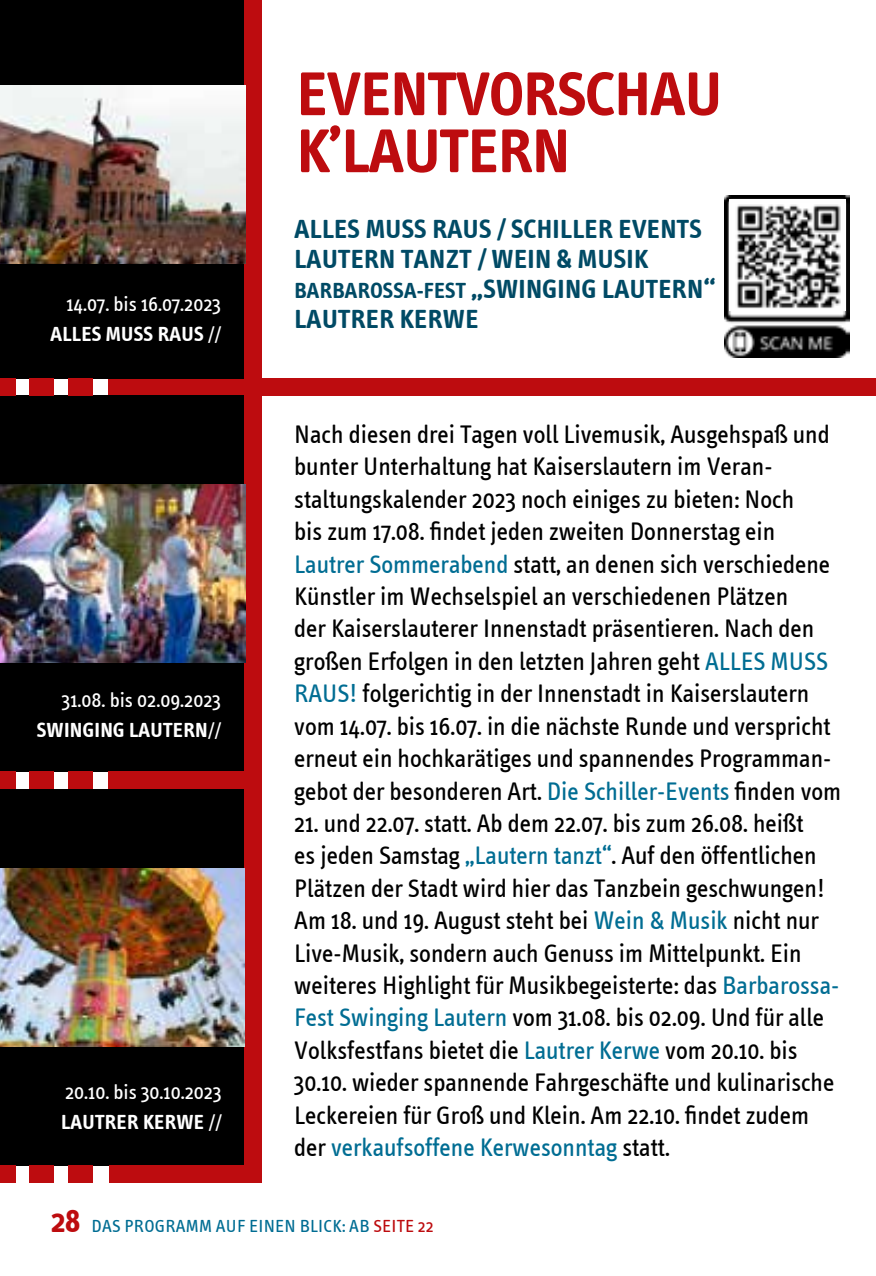
<style>
.page{position:relative;width:876px;height:1276px;background:#fff}
.page>*{position:absolute;margin:0;border:0;box-sizing:border-box;transform-origin:0 0}
.t1{font:700 63px/57px "Info Text";letter-spacing:-.005em;color:#bd0c0f}
.t2{font:700 27px/30px "Info Text";letter-spacing:.015em;color:#004a65}
.t3{font:26.1px/32.4px "Info Text";color:#000}
.t4{font:21px/30px "Info Text";color:#fff;text-align:right}
.t5{font:18px "Info Text";letter-spacing:.015em;color:#006d93}
.s1{font-weight:700}
.s2{font-size:22.5px}
.s3{color:#006d93}
.s4{font-weight:700;font-size:33px;color:#bd0c0f}
.s5{color:#bd0c0f}
</style>
<div class="page">
<div style="left:109px;top:378px;width:767px;height:17px;background:#bd0c0f"></div>
<div style="left:0;top:0;width:244px;height:378px;background:#000"></div>
<div style="left:0;top:395px;width:244px;height:377px;background:#000"></div>
<div style="left:0;top:789px;width:244px;height:376px;background:#000"></div>
<div style="left:244px;top:0;width:17px;height:1174px;background:#bd0c0f"></div>
<div style="left:68px;top:378px;width:24px;height:17px;background:#bd0c0f"></div>
<div style="left:30px;top:378px;width:24px;height:17px;background:#bd0c0f"></div>
<div style="left:0;top:378px;width:16px;height:17px;background:#bd0c0f"></div>
<div style="left:109px;top:772px;width:144px;height:17px;background:#bd0c0f"></div>
<div style="left:68px;top:772px;width:24px;height:17px;background:#bd0c0f"></div>
<div style="left:30px;top:772px;width:24px;height:17px;background:#bd0c0f"></div>
<div style="left:0;top:772px;width:16px;height:17px;background:#bd0c0f"></div>
<div style="left:109px;top:1165px;width:152px;height:17px;background:#bd0c0f"></div>
<div style="left:68px;top:1165px;width:24px;height:17px;background:#bd0c0f"></div>
<div style="left:30px;top:1165px;width:24px;height:17px;background:#bd0c0f"></div>
<div style="left:0;top:1165px;width:16px;height:17px;background:#bd0c0f"></div>
<img style="left:0;top:85px;width:246px;height:179px">
<img style="left:0;top:484px;width:246px;height:179px">
<img style="left:0;top:868px;width:244px;height:178px">
<img style="left:724px;top:195px;width:126px;height:162px">
<img style="left:729px;top:199px;width:116px;height:111px">
<p class="t4" style="left:50px;top:289px;width:172px">14.07. bis 16.07.2023<br><span class="s1">ALLES MUSS RAUS</span> //</p>
<p class="t4" style="left:37px;top:685px;width:186px">31.08. bis 02.09.2023<br><span class="s1">SWINGING LAUTERN</span>//</p>
<p class="t4" style="left:61px;top:1077px;width:162px;text-align:left">20.10. bis 30.10.2023<br><span class="s1">LAUTRER KERWE</span> //</p>
<h1 class="t1" style="left:297px;top:66px;width:426px">EVENTVORSCHAU<br>K’LAUTERN</h1>
<p class="t2" style="left:294px;top:214px;width:422px">ALLES MUSS RAUS / SCHILLER EVENTS<br>LAUTERN TANZT / WEIN &amp; MUSIK<br><span class="s2">BARBAROSSA-FEST</span> „SWINGING LAUTERN“<br>LAUTRER KERWE</p>
<p class="t3" style="left:294px;top:418px;width:549px">Nach diesen drei Tagen voll Livemusik, Ausgehspaß und bunter Unterhaltung hat Kaiserslautern im Veran&shy;staltungskalender 2023 noch einiges zu bieten: Noch<br>bis zum 17.08. findet jeden zweiten Donnerstag ein <span class="s3">Lautrer Sommerabend</span> statt, an denen sich verschiedene Künstler im Wechselspiel an verschiedenen Plätzen<br>der Kaiserslauterer Innenstadt präsentieren. Nach den großen Erfolgen in den letzten Jahren geht <span class="s3">ALLES MUSS RAUS!</span> folgerichtig in der Innenstadt in Kaiserslautern vom 14.07. bis 16.07. in die nächste Runde und verspricht erneut ein hochkarätiges und spannendes Programman&shy;gebot der besonderen Art. <span class="s3">Die Schiller-Events</span> finden vom</p>
<p class="t3" style="left:294px;top:807px;width:546px">21. und 22.07. statt. Ab dem 22.07. bis zum 26.08. heißt<br>es jeden Samstag <span class="s3">„Lautern tanzt“</span>. Auf den öffentlichen Plätzen der Stadt wird hier das Tanzbein geschwungen!<br>Am 18. und 19. August steht bei <span class="s3">Wein &amp; Musik</span> nicht nur Live-Musik, sondern auch Genuss im Mittelpunkt. Ein weiteres Highlight für Musikbegeisterte: das <span class="s3">Barbarossa-Fest Swinging Lautern</span> vom 31.08. bis 02.09. Und für alle Volksfestfans bietet die <span class="s3">Lautrer Kerwe</span> vom 20.10. bis 30.10. wieder spannende Fahrgeschäfte und kulinarische Leckereien für Groß und Klein. Am 22.10. findet zudem der <span class="s3">verkaufsoffene Kerwesonntag</span> statt.</p>
<p class="t5" style="left:51px;top:1215px;width:384px"><span class="s4">28</span> DAS PROGRAMM AUF EINEN BLICK: AB <span class="s5">SEITE 22</span></p>
</div>
